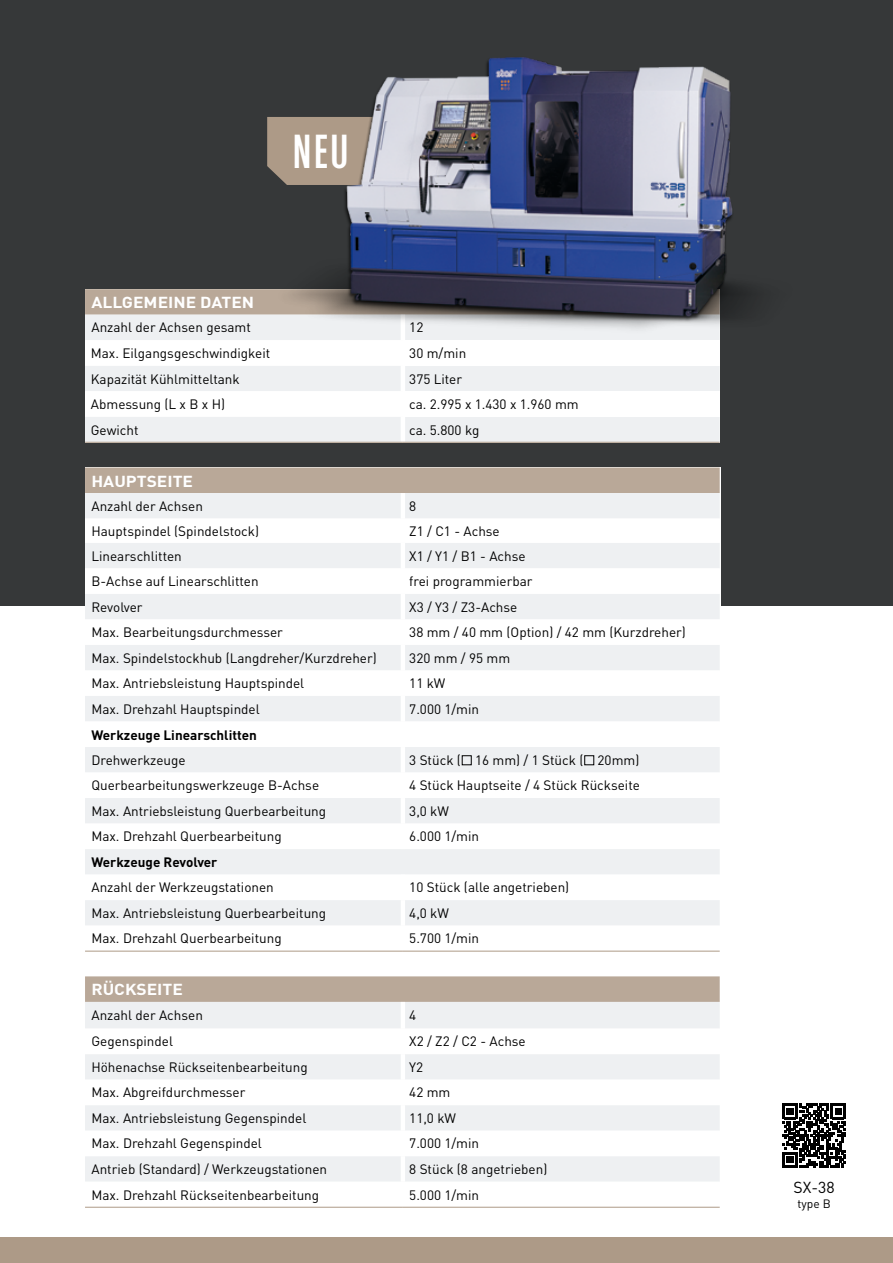
<style>
.page{position:relative;width:893px;height:1263px;background:#fff}
.page>*{position:absolute;margin:0;border:0;box-sizing:border-box;transform-origin:0 0}
.t1{font:46.65px "Ad Grotesk SB Med Con";color:#fff}
.t2{font:700 15.75px "DIN";color:#fff;scale:1.1 1}
.t3{font:15.75px "DIN";color:#000}
.t4{font:13.5px "DIN";color:#000}
.t5{font:700 13.5px "DIN";color:#000}
.t6{font:12px "DIN";color:#000}
</style>
<div class="page">
<div style="left:0;top:0;width:893px;height:606px;background:#363839"></div>
<div style="left:0;top:1237px;width:893px;height:26px;background:#ad9a87"></div>
<svg style="left:85px;top:289px;width:113px;height:26px;background:#baaa9a"></svg>
<div style="left:85px;top:315px;width:635px;height:127px;background:#eef0f2"></div>
<svg style="left:85px;top:340px;width:316px;height:77px;background:#f8f9fa"></svg>
<div style="left:403px;top:391px;width:317px;height:26px;background:#fff"></div>
<hr style="left:401px;top:366px;width:4px;height:25px;background:#fff">
<hr style="left:401px;top:391px;width:4px;height:26px;background:#fff">
<hr style="left:401px;top:417px;width:4px;height:25px;background:#fff">
<hr style="left:85px;top:442px;width:318px;height:1px;background:#ad9a87">
<hr style="left:403px;top:442px;width:317px;height:1px;background:#ad9a87">
<div style="left:85px;top:467px;width:635px;height:26px;background:#b9a898"></div>
<div style="left:85px;top:493px;width:635px;height:177px;background:#eef0f2"></div>
<div style="left:85px;top:518px;width:635px;height:25px;background:#fff"></div>
<svg style="left:85px;top:568px;width:635px;height:77px"></svg>
<svg style="left:85px;top:696px;width:635px;height:255px"></svg>
<hr style="left:401px;top:493px;width:4px;height:25px;background:#fff">
<hr style="left:401px;top:518px;width:4px;height:25px;background:#fff">
<hr style="left:401px;top:543px;width:4px;height:25px;background:#fff">
<hr style="left:401px;top:568px;width:4px;height:26px;background:#fff">
<hr style="left:401px;top:619px;width:4px;height:26px;background:#fff">
<hr style="left:401px;top:645px;width:4px;height:25px;background:#fff">
<hr style="left:401px;top:696px;width:4px;height:25px;background:#fff">
<hr style="left:401px;top:721px;width:4px;height:26px;background:#fff">
<hr style="left:401px;top:747px;width:4px;height:25px;background:#fff">
<hr style="left:401px;top:772px;width:4px;height:26px;background:#fff">
<hr style="left:401px;top:798px;width:4px;height:25px;background:#fff">
<hr style="left:401px;top:823px;width:4px;height:26px;background:#fff">
<hr style="left:401px;top:874px;width:4px;height:26px;background:#fff">
<hr style="left:401px;top:900px;width:4px;height:26px;background:#fff">
<hr style="left:401px;top:926px;width:4px;height:25px;background:#fff">
<hr style="left:401px;top:594px;width:4px;height:25px;background:#fff">
<hr style="left:85px;top:951px;width:318px;height:1px;background:#ad9a87">
<hr style="left:403px;top:951px;width:317px;height:1px;background:#ad9a87">
<div style="left:462px;top:755px;width:10px;height:10px;border:1px solid #000"></div>
<div style="left:584px;top:755px;width:10px;height:10px;border:1px solid #000"></div>
<svg style="left:85px;top:976px;width:635px;height:26px;background:#baa99a"></svg>
<div style="left:85px;top:1002px;width:635px;height:26px;background:#eef0f2"></div>
<svg style="left:85px;top:1054px;width:635px;height:153px;fill:#f5f7f7"></svg>
<hr style="left:401px;top:1002px;width:4px;height:26px;background:#fff">
<hr style="left:401px;top:1054px;width:4px;height:26px;background:#fff">
<hr style="left:401px;top:1080px;width:4px;height:25px;background:#fff">
<hr style="left:401px;top:1105px;width:4px;height:26px;background:#fff">
<hr style="left:401px;top:1131px;width:4px;height:25px;background:#fff">
<hr style="left:401px;top:1156px;width:4px;height:26px;background:#fff">
<hr style="left:401px;top:1182px;width:4px;height:25px;background:#fff">
<hr style="left:85px;top:1207px;width:318px;height:1px;background:#ad9a87">
<hr style="left:403px;top:1207px;width:317px;height:1px;background:#ad9a87">
<svg style="left:782px;top:1104px;width:64px;height:63px"></svg>
<img style="left:198px;top:57px;width:555px;height:317px">
<h1 class="t1" style="left:293px;top:125px;width:57px">NEU</h1>
<p class="t2" style="left:91px;top:292px;width:150px">ALLGEMEINE DATEN</p>
<p class="t4" style="left:91px;top:319px;width:161px">Anzahl der Achsen gesamt</p>
<p class="t4" style="left:409px;top:319px;width:16px">12</p>
<p class="t4" style="left:91px;top:345px;width:181px">Max. Eilgangsgeschwindigkeit</p>
<p class="t4" style="left:409px;top:345px;width:58px">30 m/min</p>
<p class="t4" style="left:91px;top:370px;width:150px">Kapazität Kühlmitteltank</p>
<p class="t4" style="left:409px;top:370px;width:54px">375 Liter</p>
<p class="t4" style="left:91px;top:396px;width:136px">Abmessung (L x B x H)</p>
<p class="t4" style="left:409px;top:396px;width:171px">ca. 2.995 x 1.430 x 1.960 mm</p>
<p class="t4" style="left:91px;top:421px;width:49px">Gewicht</p>
<p class="t4" style="left:409px;top:421px;width:72px">ca. 5.800 kg</p>
<p class="t2" style="left:91px;top:471px;width:94px">HAUPTSEITE</p>
<p class="t4" style="left:91px;top:497px;width:113px">Anzahl der Achsen</p>
<p class="t4" style="left:409px;top:497px;width:9px">8</p>
<p class="t4" style="left:91px;top:523px;width:169px">Hauptspindel (Spindelstock)</p>
<p class="t4" style="left:409px;top:523px;width:92px">Z1 / C1 - Achse</p>
<p class="t4" style="left:91px;top:547px;width:92px">Linearschlitten</p>
<p class="t4" style="left:409px;top:547px;width:118px">X1 / Y1 / B1 - Achse</p>
<p class="t4" style="left:91px;top:573px;width:169px">B-Achse auf Linearschlitten</p>
<p class="t4" style="left:409px;top:573px;width:125px">frei programmierbar</p>
<p class="t4" style="left:91px;top:598px;width:53px">Revolver</p>
<p class="t4" style="left:409px;top:598px;width:110px">X3 / Y3 / Z3-Achse</p>
<p class="t4" style="left:91px;top:624px;width:193px">Max. Bearbeitungsdurchmesser</p>
<p class="t4" style="left:409px;top:624px;width:278px">38 mm / 40 mm (Option) / 42 mm (Kurzdreher)</p>
<p class="t4" style="left:91px;top:649px;width:287px">Max. Spindelstockhub (Langdreher/Kurzdreher)</p>
<p class="t4" style="left:409px;top:649px;width:102px">320 mm / 95 mm</p>
<p class="t4" style="left:91px;top:675px;width:214px">Max. Antriebsleistung Hauptspindel</p>
<p class="t4" style="left:409px;top:675px;width:38px">11 kW</p>
<p class="t4" style="left:91px;top:700px;width:170px">Max. Drehzahl Hauptspindel</p>
<p class="t4" style="left:409px;top:700px;width:71px">7.000 1/min</p>
<p class="t5" style="left:91px;top:726px;width:167px">Werkzeuge Linearschlitten</p>
<p class="t4" style="left:91px;top:751px;width:96px">Drehwerkzeuge</p>
<p class="t4" style="left:409px;top:751px;width:232px">3 Stück ( 16 mm) / 1 Stück ( 20mm)</p>
<p class="t4" style="left:91px;top:777px;width:229px">Querbearbeitungswerkzeuge B-Achse</p>
<p class="t4" style="left:409px;top:777px;width:232px">4 Stück Hauptseite / 4 Stück Rückseite</p>
<p class="t4" style="left:91px;top:802px;width:236px">Max. Antriebsleistung Querbearbeitung</p>
<p class="t4" style="left:409px;top:802px;width:41px">3,0 kW</p>
<p class="t4" style="left:91px;top:828px;width:192px">Max. Drehzahl Querbearbeitung</p>
<p class="t4" style="left:409px;top:828px;width:71px">6.000 1/min</p>
<p class="t5" style="left:91px;top:853px;width:127px">Werkzeuge Revolver</p>
<p class="t4" style="left:91px;top:879px;width:184px">Anzahl der Werkzeugstationen</p>
<p class="t4" style="left:409px;top:879px;width:162px">10 Stück (alle angetrieben)</p>
<p class="t4" style="left:91px;top:904px;width:236px">Max. Antriebsleistung Querbearbeitung</p>
<p class="t4" style="left:409px;top:904px;width:41px">4,0 kW</p>
<p class="t4" style="left:91px;top:930px;width:192px">Max. Drehzahl Querbearbeitung</p>
<p class="t4" style="left:409px;top:930px;width:71px">5.700 1/min</p>
<p class="t2" style="left:91px;top:979px;width:85px">RÜCKSEITE</p>
<p class="t4" style="left:91px;top:1006px;width:113px">Anzahl der Achsen</p>
<p class="t4" style="left:409px;top:1006px;width:9px">4</p>
<p class="t4" style="left:91px;top:1033px;width:83px">Gegenspindel</p>
<p class="t4" style="left:409px;top:1033px;width:118px">X2 / Z2 / C2 - Achse</p>
<p class="t4" style="left:91px;top:1058px;width:218px">Höhenachse Rückseitenbearbeitung</p>
<p class="t4" style="left:409px;top:1058px;width:15px">Y2</p>
<p class="t4" style="left:91px;top:1084px;width:155px">Max. Abgreifdurchmesser</p>
<p class="t4" style="left:409px;top:1084px;width:43px">42 mm</p>
<p class="t4" style="left:91px;top:1110px;width:216px">Max. Antriebsleistung Gegenspindel</p>
<p class="t4" style="left:409px;top:1110px;width:48px">11,0 kW</p>
<p class="t4" style="left:91px;top:1135px;width:172px">Max. Drehzahl Gegenspindel</p>
<p class="t4" style="left:409px;top:1135px;width:71px">7.000 1/min</p>
<p class="t4" style="left:91px;top:1161px;width:237px">Antrieb (Standard) / Werkzeugstationen</p>
<p class="t4" style="left:409px;top:1161px;width:140px">8 Stück (8 angetrieben)</p>
<p class="t4" style="left:91px;top:1186px;width:229px">Max. Drehzahl Rückseitenbearbeitung</p>
<p class="t4" style="left:409px;top:1186px;width:71px">5.000 1/min</p>
<p class="t3" style="left:794px;top:1177px;width:43px">SX-38</p>
<p class="t6" style="left:797px;top:1196px;width:35px">type B</p>
</div>
